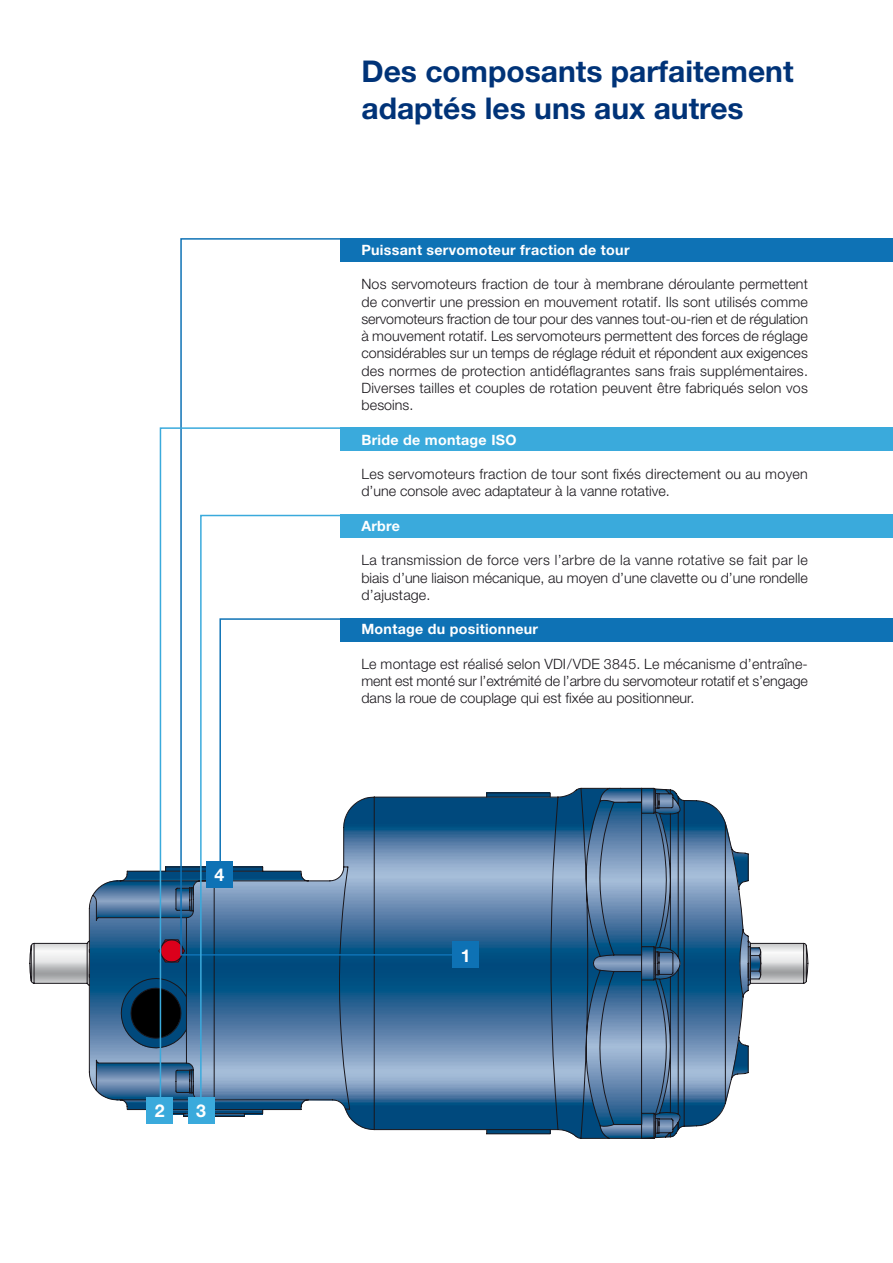
<style>
.page{position:relative;width:893px;height:1263px;background:#fff}
.page>*{position:absolute;margin:0;border:0;box-sizing:border-box;transform-origin:0 0}
.t1{font:700 30px/37.5px "Helvetica Neue";color:#003378}
.t2{font:700 17.7px "Helvetica Neue";color:#fff}
.t3{font:300 14.25px/17.2px "Helvetica Neue";color:#1a171c;text-align:justify}
.t4{font:300 14.25px/17.2px "Helvetica Neue";letter-spacing:.02em;color:#1a171c}
.t5{font:700 14.25px "Helvetica Neue";letter-spacing:.02em;color:#fff}
</style>
<div class="page">
<svg style="left:29px;top:787px;width:780px;height:352px"></svg>
<svg style="left:158px;top:939px;width:1px;height:24px"></svg>
<svg style="left:120px;top:977px;width:39px;height:72px;background:#0e324c"></svg>
<svg style="left:486px;top:792px;width:65px;height:343px;background:#43749f"></svg>
<svg style="left:180px;top:238px;width:276px;height:718px"></svg>
<svg style="left:159px;top:427px;width:183px;height:673px"></svg>
<svg style="left:199px;top:514px;width:144px;height:590px"></svg>
<svg style="left:93px;top:617px;width:249px;height:304px"></svg>
<div style="left:340px;top:238px;width:553px;height:23px;background:#0e72b5"></div>
<div style="left:340px;top:427px;width:553px;height:24px;background:#3aaadc"></div>
<div style="left:340px;top:618px;width:553px;height:24px;background:#0e72b5"></div>
<div style="left:341px;top:515px;width:552px;height:23px;background:#3aaadc"></div>
<div style="left:452px;top:942px;width:27px;height:26px;background:#0e72b5"></div>
<div style="left:147px;top:1097px;width:26px;height:26px;background:#3aaadc"></div>
<div style="left:188px;top:1097px;width:26px;height:26px;background:#3aaadc"></div>
<div style="left:206px;top:861px;width:27px;height:26px;background:#0e72b5"></div>
<p class="t2" style="left:215px;top:864px;width:11px">4</p>
<p class="t2" style="left:155px;top:1100px;width:11px">2</p>
<p class="t2" style="left:196px;top:1100px;width:11px">3</p>
<h1 class="t1" style="left:361px;top:51px;width:434px">Des composants parfaitement adaptés les uns aux autres</h1>
<p class="t5" style="left:361px;top:241px;width:270px">Puissant servomoteur fraction de tour</p>
<p class="t3" style="left:361px;top:275px;width:448px">Nos servomoteurs fraction de tour à membrane déroulante permettent de convertir une pression en mouvement rotatif. Ils sont utilisés comme servomoteurs fraction de tour pour des vannes tout-ou-rien et de régulation à mouvement rotatif. Les servomoteurs permettent des forces de réglage considérables sur un temps de réglage réduit et répondent aux exigences des normes de protection antidéflagrantes sans frais supplémentaires.<br>Diverses tailles et couples de rotation peuvent être fabriqués selon vos besoins.</p>
<p class="t5" style="left:361px;top:431px;width:157px">Bride de montage ISO</p>
<p class="t4" style="left:361px;top:465px;width:448px">Les servomoteurs fraction de tour sont fixés directement ou au moyen d’une console avec adaptateur à la vanne rotative.</p>
<p class="t5" style="left:361px;top:517px;width:40px">Arbre</p>
<p class="t3" style="left:361px;top:551px;width:448px">La transmission de force vers l’arbre de la vanne rotative se fait par le biais d’une liaison mécanique, au moyen d’une clavette ou d’une rondelle d’ajustage.</p>
<p class="t5" style="left:361px;top:620px;width:178px">Montage du positionneur</p>
<p class="t3" style="left:361px;top:655px;width:448px">Le montage est réalisé selon VDI/VDE 3845. Le mécanisme d’entraîne&shy;ment est monté sur l’extrémité de l’arbre du servomoteur rotatif et s’engage dans la roue de couplage qui est fixée au positionneur.</p>
<p class="t2" style="left:461px;top:944px;width:11px">1</p>
</div>
